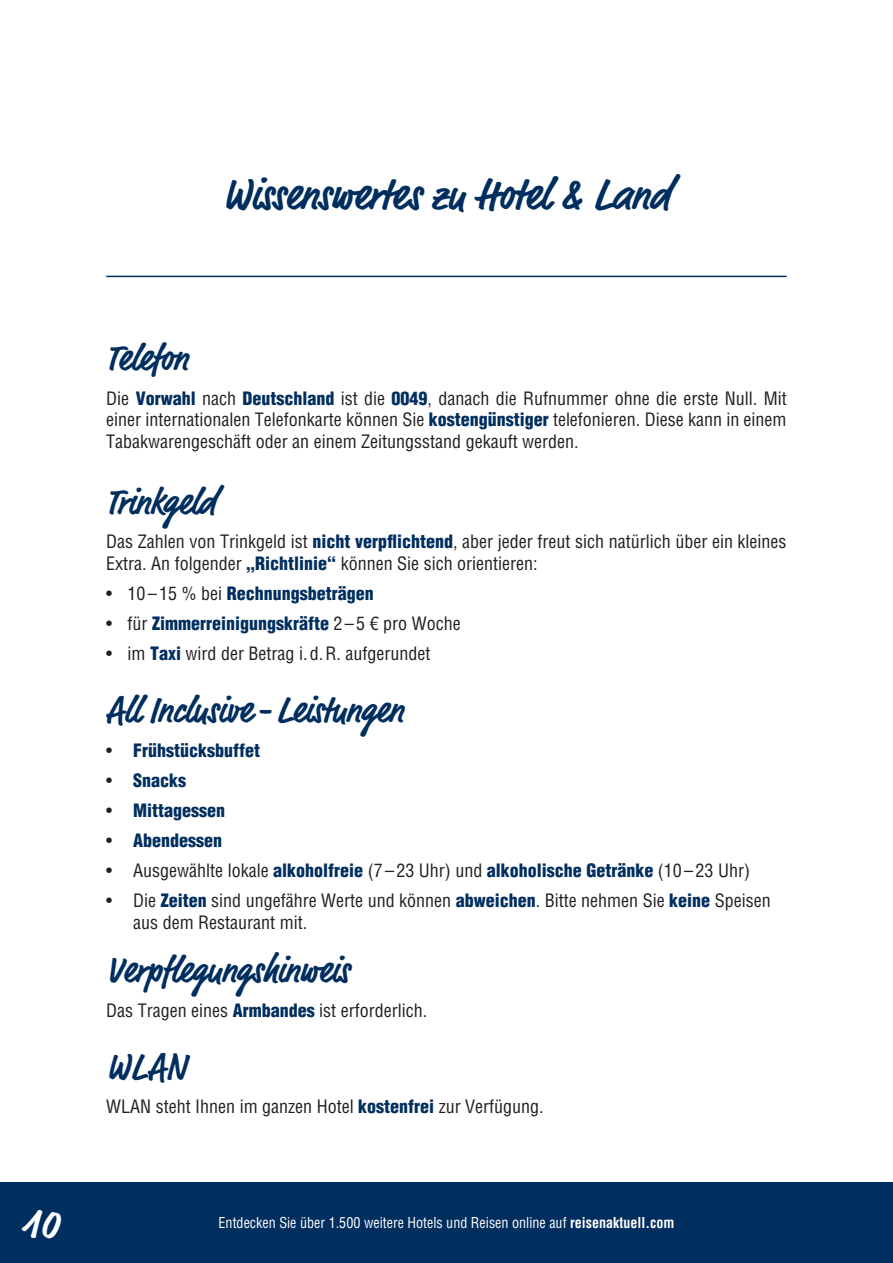
<style>
.page{position:relative;width:893px;height:1263px;background:#fff}
.page>*{position:absolute;margin:0;border:0;box-sizing:border-box;transform-origin:0 0}
.t1{font:700 45px "Market Pro";letter-spacing:-.005em;color:#002e5e;scale:.95 1}
.t2{font:700 42px "Market Pro";color:#fff}
.t3{font:700 37.5px "Market Pro";letter-spacing:-.005em;color:#002e5e;scale:.95 1}
.t4{font:condensed 18px/21.6px "Helvetica LT Std";color:#231f20}
.t5{font:900 condensed 18px "Helvetica LT Std";color:#002e5e}
.t6{font:condensed 14.7px "Helvetica LT Std";color:#fff;scale:.96 1}
.s1{font-weight:900;color:#002e5e}
.s2{font-weight:400;color:#231f20}
.s3{font-weight:700}
</style>
<div class="page">
<hr style="left:106px;top:276px;width:681px;height:1px;background:#002e5e">
<div style="left:0;top:1182px;width:893px;height:81px;background:#002e5e"></div>
<h1 class="t1" style="left:222px;top:163px;width:473px">Wissenswertes zu Hotel &amp; Land</h1>
<h3 class="t3" style="left:106px;top:332px;width:88px">Telefon</h3>
<p class="t4" style="left:106px;top:387px;width:682px;text-align:justify">Die <span class="s1">Vorwahl</span> nach <span class="s1">Deutschland</span> ist die <span class="s1">0049</span>, danach die Rufnummer ohne die erste Null. Mit einer internationalen Telefonkarte können Sie <span class="s1">kostengünstiger</span> telefonieren. Diese kann in einem Tabakwarengeschäft oder an einem Zeitungsstand gekauft werden.</p>
<h3 class="t3" style="left:106px;top:476px;width:117px">Trinkgeld</h3>
<p class="t4" style="left:106px;top:531px;width:682px">Das Zahlen von Trinkgeld ist <span class="s1">nicht verpflichtend</span>, aber jeder freut sich natürlich über ein kleines<br>Extra. An folgender <span class="s1">„Richtlinie“</span> können Sie sich orientieren:</p>
<p class="t5" style="left:106px;top:582px;width:269px"><span class="s2">• 10 – 15 % bei</span> Rechnungsbeträgen</p>
<p class="t5" style="left:106px;top:612px;width:356px"><span class="s2">• für</span> Zimmerreinigungskräfte <span class="s2">2 –5 € pro Woche</span></p>
<p class="t4" style="left:106px;top:643px;width:326px">• im <span class="s1">Taxi</span> wird der Betrag i. d.R. aufgerundet</p>
<h3 class="t3" style="left:106px;top:684px;width:314px">All Inclusive - Leistungen</h3>
<p class="t5" style="left:106px;top:739px;width:155px"><span class="s2">•</span> Frühstücksbuffet</p>
<p class="t5" style="left:106px;top:769px;width:81px"><span class="s2">•</span> Snacks</p>
<p class="t5" style="left:106px;top:799px;width:120px"><span class="s2">•</span> Mittagessen</p>
<p class="t5" style="left:106px;top:829px;width:117px"><span class="s2">•</span> Abendessen</p>
<p class="t4" style="left:106px;top:860px;width:645px">• Ausgewählte lokale <span class="s1">alkoholfreie</span> (7 –23 Uhr) und <span class="s1">alkoholische Getränke</span> (10 –23 Uhr)</p>
<p class="t4" style="left:133px;top:890px;width:639px;text-indent:-27px">• Die <span class="s1">Zeiten</span> sind ungefähre Werte und können <span class="s1">abweichen</span>. Bitte nehmen Sie <span class="s1">keine</span> Speisen aus dem Restaurant mit.</p>
<h3 class="t3" style="left:106px;top:944px;width:257px">Verpflegungshinweis</h3>
<p class="t4" style="left:106px;top:999px;width:322px">Das Tragen eines <span class="s1">Armbandes</span> ist erforderlich.</p>
<h3 class="t3" style="left:106px;top:1040px;width:87px">WLAN</h3>
<p class="t4" style="left:106px;top:1095px;width:439px">WLAN steht Ihnen im ganzen Hotel <span class="s1">kostenfrei</span> zur Verfügung.</p>
<h2 class="t2" style="left:21px;top:1194px;width:39px">10</h2>
<p class="t6" style="left:219px;top:1214px;width:476px">Entdecken Sie über 1.500 weitere Hotels und Reisen online auf <span class="s3">reisenaktuell.com</span></p>
</div>
